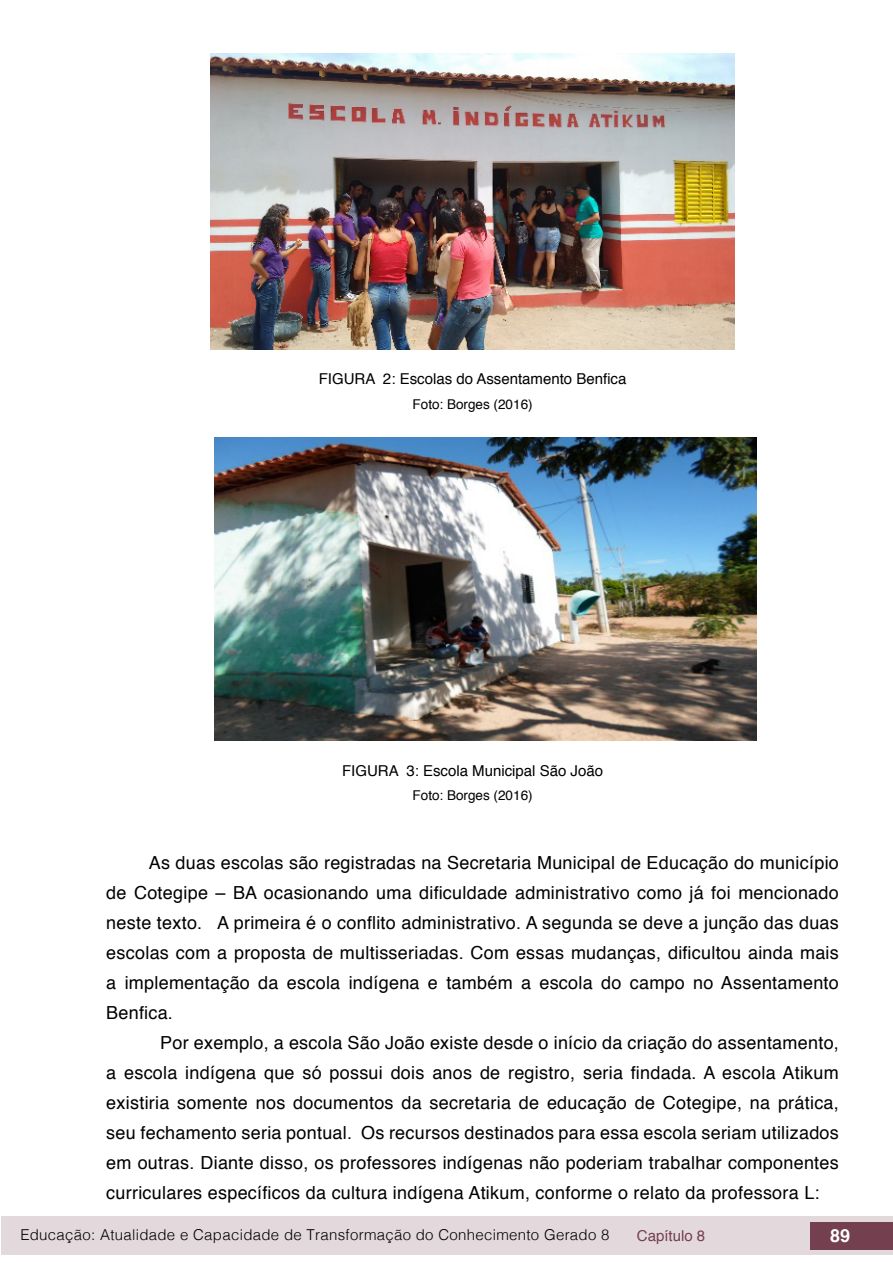
<style>
.page{position:relative;width:893px;height:1263px;background:#fff}
.page>*{position:absolute;margin:0;border:0;box-sizing:border-box;transform-origin:0 0}
.txt{font:18px/30px "Helvetica";letter-spacing:.015em;color:#000;text-align:justify}
.t1{font:700 18px "Helvetica";color:#fff}
.t2{font:300 15px "Helvetica";letter-spacing:.02em;color:#000}
.info_tab_gra_imag{font:15px "Helvetica";color:#000}
.t3{font:15px "Helvetica";color:#743f4f}
.fonte_tab_gra_imag{font:13.5px "Helvetica";color:#000}
</style>
<div class="page">
<div style="left:1px;top:1216px;width:891px;height:38px;background:#e3d8dc"></div>
<div style="left:810px;top:1222px;width:83px;height:27px;background:#743f4f"></div>
<img style="left:210px;top:54px;width:525px;height:295px">
<img style="left:214px;top:437px;width:542px;height:303px">
<p class="info_tab_gra_imag" style="left:319px;top:367px;width:309px">FIGURA 2: Escolas do Assentamento Benfica</p>
<p class="fonte_tab_gra_imag" style="left:413px;top:394px;width:122px">Foto: Borges (2016)</p>
<p class="info_tab_gra_imag" style="left:342px;top:759px;width:262px">FIGURA 3: Escola Municipal São João</p>
<p class="fonte_tab_gra_imag" style="left:413px;top:785px;width:122px">Foto: Borges (2016)</p>
<p class="txt" style="left:106px;top:848px;width:734px;text-indent:43px">As duas escolas são registradas na Secretaria Municipal de Educação do município de Cotegipe – BA ocasionando uma dificuldade administrativo como já foi mencionado neste texto. A primeira é o conflito administrativo. A segunda se deve a junção das duas escolas com a proposta de multisseriadas. Com essas mudanças, dificultou ainda mais a implementação da escola indígena e também a escola do campo no Assentamento Benfica.</p>
<p class="txt" style="left:106px;top:1028px;width:734px;text-indent:54px">Por exemplo, a escola São João existe desde o início da criação do assentamento, a escola indígena que só possui dois anos de registro, seria findada. A escola Atikum existiria somente nos documentos da secretaria de educação de Cotegipe, na prática, seu fechamento seria pontual. Os recursos destinados para essa escola seriam utilizados em outras. Diante disso, os professores indígenas não poderiam trabalhar componentes curriculares específicos da cultura indígena Atikum, conforme o relato da professora L:</p>
<p class="t2" style="left:20px;top:1222px;width:591px">Educação: Atualidade e Capacidade de Transformação do Conhecimento Gerado 8</p>
<p class="t3" style="left:637px;top:1224px;width:70px">Capítulo 8</p>
<p class="t1" style="left:830px;top:1221px;width:22px">89</p>
</div>
